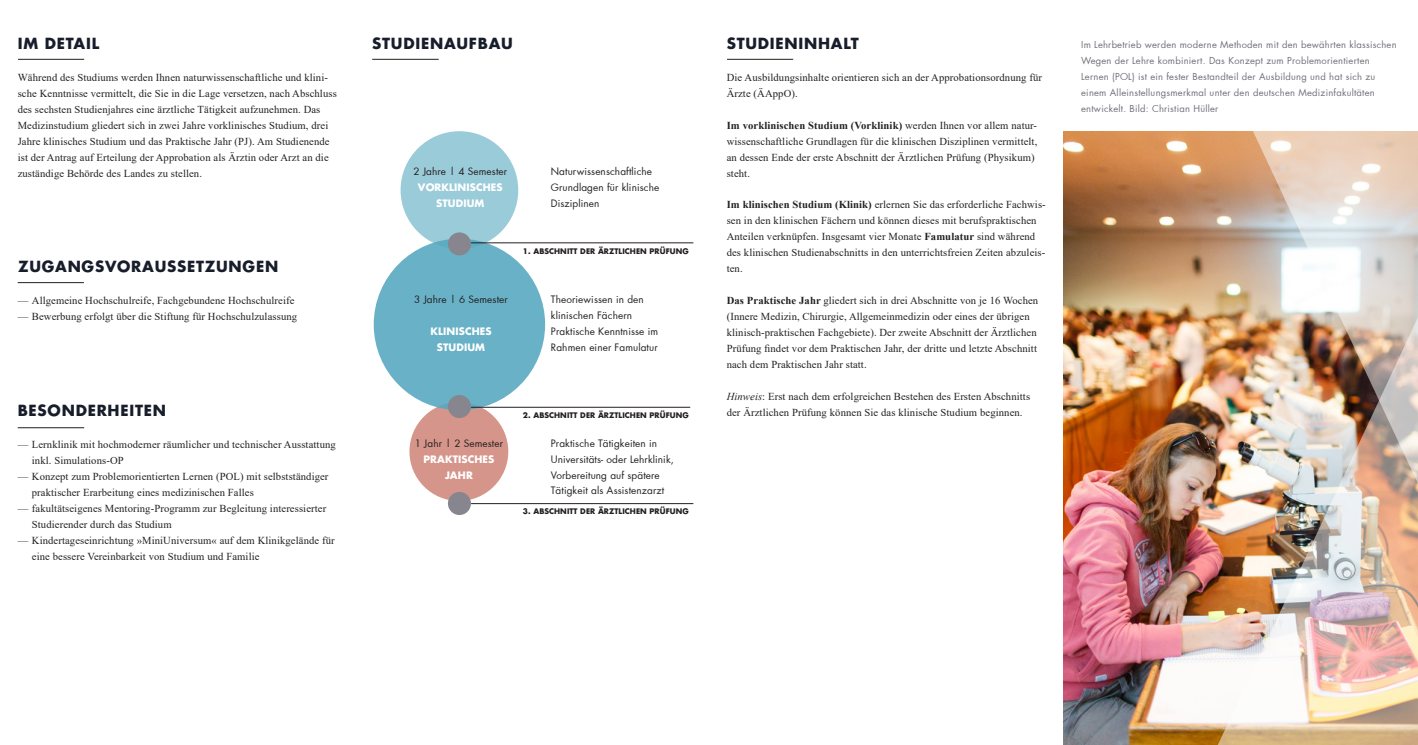
<style>
.page{position:relative;width:1418px;height:745px;background:#fff}
.page>*{position:absolute;margin:0;border:0;box-sizing:border-box;transform-origin:0 0}
._1_1_Hauptüberschrif{font:700 15px "Futura";letter-spacing:.05em;color:#171d2a}
._4_Fliesstext_8_0_Pt{font:10.62px/16px "Times New Roman";letter-spacing:.01em;color:#231f20}
._4_Futura_Fliesstext{font:10px/16px "Futura";letter-spacing:.01em;color:#231f20}
._4_Futura_Fliesstext-2{font:700 10px "Futura";letter-spacing:.01em;color:#fff}
.Bildunterschrift{font:9.38px/15.9px "Futura";letter-spacing:.025em;color:#71707a}
._4_Futura_Fliesstext-3{font:700 7.5px "Futura";letter-spacing:.01em;color:#231f20}
.s1{font-weight:700}
.s2{font-style:italic}
</style>
<div class="page">
<hr style="left:18px;top:59px;width:66px;height:1px;background:#231f20">
<hr style="left:727px;top:59px;width:66px;height:1px;background:#231f20">
<hr style="left:372px;top:59px;width:66px;height:1px;background:#231f20">
<img style="left:1063px;top:131px;width:186px;height:613px">
<svg style="left:1249px;top:131px;width:168px;height:110px;background:#e1cfc2"></svg>
<img style="left:1208px;top:241px;width:209px;height:503px">
<hr style="left:18px;top:427px;width:66px;height:1px;background:#231f20">
<hr style="left:18px;top:282px;width:66px;height:1px;background:#231f20">
<div style="left:409px;top:402px;width:99px;height:98px;background:#d6958a;border-radius:50%"></div>
<div style="left:374px;top:238px;width:171px;height:172px;background:#68b1c6;border-radius:50%"></div>
<div style="left:400px;top:131px;width:118px;height:118px;background:#9acbd9;border-radius:50%"></div>
<div style="left:448px;top:395px;width:23px;height:23px;background:#87868f;border-radius:50%"></div>
<div style="left:448px;top:491px;width:23px;height:23px;background:#87868f;border-radius:50%"></div>
<div style="left:448px;top:232px;width:23px;height:23px;background:#87868f;border-radius:50%"></div>
<hr style="left:471px;top:407px;width:219px;height:1px;background:#231f20">
<hr style="left:471px;top:503px;width:222px;height:1px;background:#231f20">
<hr style="left:471px;top:242px;width:222px;height:1px;background:#231f20">
<p class="_1_1_Hauptüberschrif" style="left:18px;top:33px;width:83px">IM DETAIL</p>
<p class="_1_1_Hauptüberschrif" style="left:372px;top:33px;width:142px">STUDIENAUFBAU</p>
<p class="_1_1_Hauptüberschrif" style="left:726px;top:33px;width:133px">STUDIENINHALT</p>
<p class="_4_Fliesstext_8_0_Pt" style="left:18px;top:69px;width:320px">Während des Studiums werden Ihnen naturwissenschaftliche und klini&shy;sche Kenntnisse vermittelt, die Sie in die Lage versetzen, nach Abschluss des sechsten Studienjahres eine ärztliche Tätigkeit aufzunehmen. Das Medizinstudium gliedert sich in zwei Jahre vorklinisches Studium, drei Jahre klinisches Studium und das Praktische Jahr (PJ). Am Studienende ist der Antrag auf Erteilung der Approbation als Ärztin oder Arzt an die zuständige Behörde des Landes zu stellen.</p>
<p class="_4_Fliesstext_8_0_Pt" style="left:726px;top:69px;width:317px">Die Ausbildungsinhalte orientieren sich an der Approbationsordnung für<br>Ärzte (ÄAppO).</p>
<p class="_4_Fliesstext_8_0_Pt" style="left:726px;top:117px;width:312px"><span class="s1">Im vorklinischen Studium (Vorklinik)</span> werden Ihnen vor allem natur&shy;wissenschaftliche Grundlagen für die klinischen Disziplinen vermittelt, an dessen Ende der erste Abschnitt der Ärztlichen Prüfung (Physikum) steht.</p>
<p class="_4_Fliesstext_8_0_Pt" style="left:726px;top:196px;width:320px"><span class="s1">Im klinischen Studium (Klinik)</span> erlernen Sie das erforderliche Fachwis&shy;sen in den klinischen Fächern und können dieses mit berufspraktischen Anteilen verknüpfen. Insgesamt vier Monate <span class="s1">Famulatur</span> sind während des klinischen Studienabschnitts in den unterrichtsfreien Zeiten abzuleis&shy;ten.</p>
<p class="_4_Fliesstext_8_0_Pt" style="left:726px;top:292px;width:313px"><span class="s1">Das Praktische Jahr</span> gliedert sich in drei Abschnitte von je 16 Wochen (Innere Medizin, Chirurgie, Allgemeinmedizin oder eines der übrigen klinisch-praktischen Fachgebiete). Der zweite Abschnitt der Ärztlichen Prüfung findet vor dem Praktischen Jahr, der dritte und letzte Abschnitt nach dem Praktischen Jahr statt.</p>
<p class="_4_Fliesstext_8_0_Pt" style="left:726px;top:388px;width:305px"><span class="s2">Hinweis</span>: Erst nach dem erfolgreichen Bestehen des Ersten Abschnitts der Ärztlichen Prüfung können Sie das klinische Studium beginnen.</p>
<p class="_4_Futura_Fliesstext" style="left:551px;top:163px;width:110px">Naturwissenschaftliche<br>Grundlagen für klinische</p>
<p class="_4_Futura_Fliesstext" style="left:551px;top:195px;width:50px">Disziplinen</p>
<p class="_4_Futura_Fliesstext" style="left:413px;top:163px;width:95px">2 Jahre | 4 Semester</p>
<p class="_4_Futura_Fliesstext-2" style="left:418px;top:181px;width:86px">VORKLINISCHES</p>
<p class="_4_Futura_Fliesstext-2" style="left:436px;top:197px;width:50px">STUDIUM</p>
<p class="_4_Futura_Fliesstext-3" style="left:523px;top:246px;width:167px">1. ABSCHNITT DER ÄRZTLICHEN PRÜFUNG</p>
<p class="_1_1_Hauptüberschrif" style="left:18px;top:256px;width:262px">ZUGANGSVORAUSSETZUNGEN</p>
<p class="_4_Fliesstext_8_0_Pt" style="left:18px;top:292px;width:278px">— Allgemeine Hochschulreife, Fachgebundene Hochschulreife</p>
<p class="_4_Fliesstext_8_0_Pt" style="left:18px;top:308px;width:281px">— Bewerbung erfolgt über die Stiftung für Hochschulzulassung</p>
<p class="_4_Futura_Fliesstext" style="left:414px;top:291px;width:95px">3 Jahre | 6 Semester</p>
<p class="_4_Futura_Fliesstext-2" style="left:430px;top:324px;width:63px">KLINISCHES</p>
<p class="_4_Futura_Fliesstext-2" style="left:437px;top:340px;width:50px">STUDIUM</p>
<p class="_4_Futura_Fliesstext" style="left:551px;top:291px;width:94px">Theoriewissen in den klinischen Fächern</p>
<p class="_4_Futura_Fliesstext" style="left:551px;top:323px;width:109px">Praktische Kenntnisse im<br>Rahmen einer Famulatur</p>
<p class="_1_1_Hauptüberschrif" style="left:18px;top:400px;width:150px">BESONDERHEITEN</p>
<p class="_4_Fliesstext_8_0_Pt" style="left:32px;top:435px;width:305px;text-indent:-14px">— Lernklinik mit hochmoderner räumlicher und technischer Ausstattung inkl. Simulations-OP</p>
<p class="_4_Fliesstext_8_0_Pt" style="left:32px;top:467px;width:298px;text-indent:-14px">— Konzept zum Problemorientierten Lernen (POL) mit selbstständiger praktischer Erarbeitung eines medizinischen Falles</p>
<p class="_4_Fliesstext_8_0_Pt" style="left:32px;top:499px;width:296px;text-indent:-14px">— fakultätseigenes Mentoring-Programm zur Begleitung interessierter<br>Studierender durch das Studium</p>
<p class="_4_Fliesstext_8_0_Pt" style="left:32px;top:531px;width:304px;text-indent:-14px">— Kindertageseinrichtung »MiniUniversum« auf dem Klinikgelände für eine bessere Vereinbarkeit von Studium und Familie</p>
<p class="_4_Futura_Fliesstext-3" style="left:523px;top:409px;width:167px">2. ABSCHNITT DER ÄRZTLICHEN PRÜFUNG</p>
<p class="_4_Futura_Fliesstext" style="left:415px;top:434px;width:90px">1 Jahr | 2 Semester</p>
<p class="_4_Futura_Fliesstext-2" style="left:423px;top:452px;width:72px">PRAKTISCHES</p>
<p class="_4_Futura_Fliesstext-2" style="left:445px;top:468px;width:29px">JAHR</p>
<p class="_4_Futura_Fliesstext" style="left:551px;top:434px;width:125px">Praktische Tätigkeiten in<br>Universitäts- oder Lehrklinik,<br>Vorbereitung auf spätere<br>Tätigkeit als Assistenzarzt</p>
<p class="_4_Futura_Fliesstext-3" style="left:523px;top:505px;width:167px">3. ABSCHNITT DER ÄRZTLICHEN PRÜFUNG</p>
<p class="Bildunterschrift" style="left:1081px;top:36px;width:317px">Im Lehrbetrieb werden moderne Methoden mit den bewährten klassischen Wegen der Lehre kombiniert. Das Konzept zum Problemorientierten Lernen (POL) ist ein fester Bestandteil der Ausbildung und hat sich zu einem Alleinstellungsmerkmal unter den deutschen Medizinfakultäten entwickelt. Bild: Christian Hüller</p>
</div>
